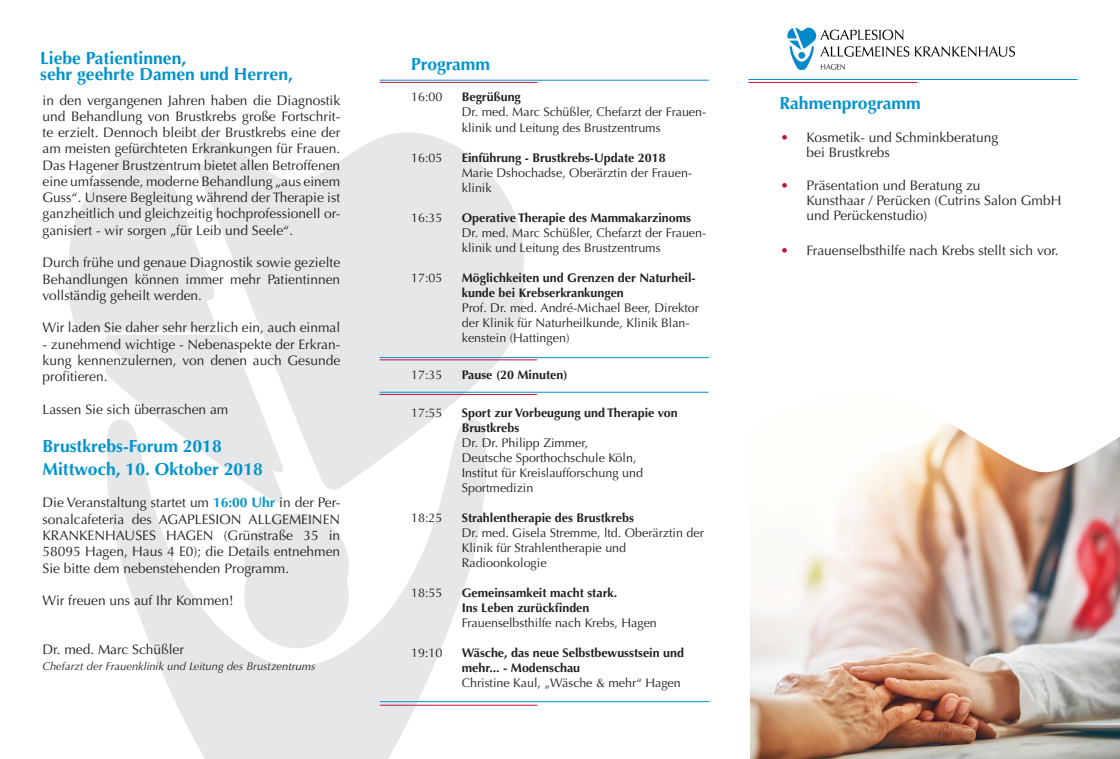
<style>
.page{position:relative;width:1120px;height:759px;background:#fff}
.page>*{position:absolute;margin:0;border:0;box-sizing:border-box;transform-origin:0 0}
.Text{font:700 17.5px "Optima LT Std";color:#0093d0}
.Text-2{font:13.75px/16.2px "Optima LT Std";color:#231f20;text-align:justify}
.t1{font:12.5px/15px "Optima LT Std";color:#231f20}
.t2{font:700 12.5px/15px "Optima LT Std";color:#231f20}
.Text-3{font:italic 11.25px "Optima LT Std";color:#231f20}
.s1{font-weight:700;color:#0093d0}
.s2{font-weight:700}
.s3{color:#cd0f3b}
</style>
<div class="page">
<svg style="left:196px;top:132px;width:338px;height:285px;fill:#e6e7e9"></svg>
<svg style="left:69px;top:140px;width:217px;height:277px"></svg>
<svg style="left:107px;top:417px;width:380px;height:341px;fill:#e6e7e9"></svg>
<img style="left:750px;top:472px;width:370px;height:286px">
<img style="left:787px;top:27px;width:228px;height:44px">
<hr style="left:380px;top:82px;width:157px;height:1px;background:#cd0f3b">
<hr style="left:380px;top:80px;width:329px;height:1px;background:#0093d0">
<hr style="left:379px;top:394px;width:158px;height:1px;background:#cd0f3b">
<hr style="left:379px;top:392px;width:329px;height:1px;background:#0093d0">
<hr style="left:380px;top:359px;width:157px;height:1px;background:#cd0f3b">
<hr style="left:380px;top:357px;width:329px;height:1px;background:#0093d0">
<hr style="left:380px;top:704px;width:157px;height:1px;background:#cd0f3b">
<hr style="left:380px;top:701px;width:329px;height:1px;background:#0093d0">
<svg style="left:869px;top:422px;width:251px;height:50px"></svg>
<hr style="left:748px;top:82px;width:169px;height:1px;background:#cd0f3b">
<hr style="left:748px;top:79px;width:329px;height:1px;background:#0093d0">
<p class="Text" style="left:40px;top:47px;width:148px">Liebe Patientinnen,</p>
<p class="Text" style="left:40px;top:64px;width:254px">sehr geehrte Damen und Herren,</p>
<p class="Text-2" style="left:43px;top:92px;width:299px">in den vergangenen Jahren haben die Diagnostik und Behandlung von Brustkrebs große Fortschrit&shy;te erzielt. Dennoch bleibt der Brustkrebs eine der am meisten gefürchteten Erkrankungen für Frauen.<br>Das Hagener Brustzentrum bietet allen Betroffenen eine umfassende, moderne Behandlung „aus einem Guss“. Unsere Begleitung während der Therapie ist ganzheitlich und gleichzeitig hochprofessionell or&shy;ganisiert - wir sorgen „für Leib und Seele“.</p>
<p class="Text-2" style="left:43px;top:254px;width:299px">Durch frühe und genaue Diagnostik sowie gezielte Behandlungen können immer mehr Patientinnen vollständig geheilt werden.</p>
<p class="Text-2" style="left:43px;top:319px;width:299px">Wir laden Sie daher sehr herzlich ein, auch einmal</p>
<p class="Text-2" style="left:43px;top:336px;width:299px">- zunehmend wichtige - Nebenaspekte der Erkran&shy;kung kennenzulernen, von denen auch Gesunde profitieren.</p>
<p class="Text-2" style="left:43px;top:401px;width:187px">Lassen Sie sich überraschen am</p>
<p class="Text" style="left:43px;top:436px;width:181px">Brustkrebs-Forum 2018</p>
<p class="Text" style="left:43px;top:458px;width:222px">Mittwoch, 10. Oktober 2018</p>
<p class="Text-2" style="left:43px;top:494px;width:299px">Die Veranstaltung startet um <span class="s1">16:00 Uhr</span> in der Per&shy;sonalcafeteria des AGAPLESION ALLGEMEINEN KRANKENHAUSES HAGEN (Grünstraße 35 in 58095 Hagen, Haus 4 E0); die Details entnehmen Sie bitte dem nebenstehenden Programm.</p>
<p class="Text-2" style="left:43px;top:592px;width:193px">Wir freuen uns auf Ihr Kommen!</p>
<p class="Text-2" style="left:43px;top:641px;width:143px">Dr. med. Marc Schüßler</p>
<p class="Text-3" style="left:43px;top:659px;width:274px">Chefarzt der Frauenklinik und Leitung des Brustzentrums</p>
<p class="Text" style="left:411px;top:54px;width:80px">Programm</p>
<p class="t1" style="left:411px;top:90px;width:33px">16:00</p>
<p class="t2" style="left:462px;top:90px;width:61px">Begrüßung</p>
<p class="t1" style="left:462px;top:105px;width:246px">Dr. med. Marc Schüßler, Chefarzt der Frauen&shy;klinik und Leitung des Brustzentrums</p>
<p class="t2" style="left:462px;top:150px;width:205px">Einführung - Brustkrebs-Update 2018</p>
<p class="t1" style="left:462px;top:165px;width:232px">Marie Dshochadse, Oberärztin der Frauen&shy;klinik</p>
<p class="t1" style="left:462px;top:210px;width:246px"><span class="s2">Operative Therapie des Mammakarzinoms<br></span>Dr. med. Marc Schüßler, Chefarzt der Frauen&shy;klinik und Leitung des Brustzentrums</p>
<p class="t2" style="left:462px;top:270px;width:235px">Möglichkeiten und Grenzen der Naturheil&shy;kunde bei Krebserkrankungen</p>
<p class="t1" style="left:462px;top:300px;width:239px">Prof. Dr. med. André-Michael Beer, Direktor der Klinik für Naturheilkunde, Klinik Blan&shy;kenstein (Hattingen)</p>
<p class="t2" style="left:462px;top:367px;width:107px">Pause (20 Minuten)</p>
<p class="t2" style="left:462px;top:405px;width:217px">Sport zur Vorbeugung und Therapie von<br>Brustkrebs</p>
<p class="t1" style="left:462px;top:435px;width:183px">Dr. Dr. Philipp Zimmer,<br>Deutsche Sporthochschule Köln,<br>Institut für Kreislaufforschung und<br>Sportmedizin</p>
<p class="t2" style="left:462px;top:510px;width:174px">Strahlentherapie des Brustkrebs</p>
<p class="t1" style="left:462px;top:525px;width:244px">Dr. med. Gisela Stremme, ltd. Oberärztin der<br>Klinik für Strahlentherapie und<br>Radioonkologie</p>
<p class="t2" style="left:462px;top:585px;width:157px">Gemeinsamkeit macht stark.</p>
<p class="t2" style="left:462px;top:600px;width:129px">Ins Leben zurückfinden</p>
<p class="t1" style="left:462px;top:615px;width:197px">Frauenselbsthilfe nach Krebs, Hagen</p>
<p class="t2" style="left:462px;top:645px;width:224px">Wäsche, das neue Selbstbewusstsein und mehr... - Modenschau</p>
<p class="t1" style="left:462px;top:675px;width:220px">Christine Kaul, „Wäsche &amp; mehr“ Hagen</p>
<p class="t1" style="left:411px;top:150px;width:33px">16:05</p>
<p class="t1" style="left:411px;top:210px;width:33px">16:35</p>
<p class="t1" style="left:411px;top:270px;width:33px">17:05</p>
<p class="t1" style="left:411px;top:367px;width:33px">17:35</p>
<p class="t1" style="left:411px;top:405px;width:33px">17:55</p>
<p class="t1" style="left:411px;top:510px;width:33px">18:25</p>
<p class="t1" style="left:411px;top:585px;width:33px">18:55</p>
<p class="t1" style="left:411px;top:645px;width:33px">19:10</p>
<p class="Text" style="left:779px;top:92px;width:143px">Rahmenprogramm</p>
<p class="Text-2" style="left:806px;top:130px;width:193px;line-height:15px;text-indent:-26px"><span class="s3">•</span> Kosmetik- und Schminkberatung bei Brustkrebs</p>
<p class="Text-2" style="left:806px;top:178px;width:256px;line-height:15px;text-align:left;text-indent:-26px"><span class="s3">•</span> Präsentation und Beratung zu<br>Kunsthaar / Perücken (Cutrins Salon GmbH und Perückenstudio)</p>
<p class="Text-2" style="left:780px;top:242px;width:280px"><span class="s3">•</span> Frauenselbsthilfe nach Krebs stellt sich vor.</p>
</div>
